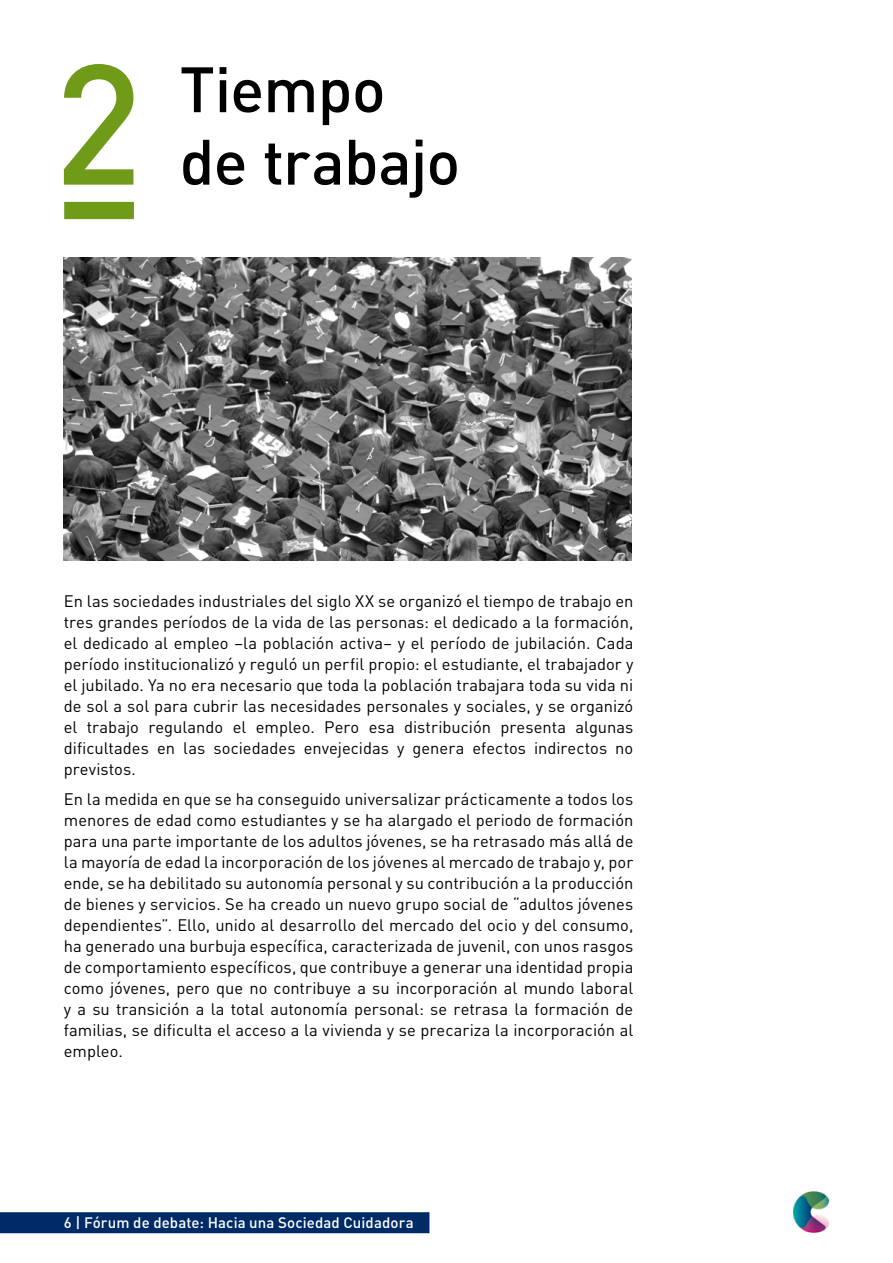
<style>
.page{position:relative;width:893px;height:1263px;background:#fff}
.page>*{position:absolute;margin:0;border:0;box-sizing:border-box;transform-origin:0 0}
.t1{font:500 168px "DIN Pro";color:#6f9b19}
.t2{font:500 63px "DIN Pro";letter-spacing:-.015em;color:#000}
.t3{font:16.5px/21px "DIN Pro";color:#000;text-align:justify}
.t4{font:500 15px "DIN Pro";letter-spacing:.005em;color:#fff}
</style>
<div class="page">
<img style="left:793px;top:1191px;width:37px;height:42px">
<img style="left:64px;top:257px;width:568px;height:303px">
<div style="left:0;top:1212px;width:429px;height:21px;background:#002b67"></div>
<div style="left:64px;top:202px;width:70px;height:17px;background:#6f9b19"></div>
<h1 class="t1" style="left:53px;top:10px;width:91px">2</h1>
<h2 class="t2" style="left:180px;top:47px;width:208px">Tiempo</h2>
<h2 class="t2" style="left:180px;top:119px;width:282px">de trabajo</h2>
<p class="t3" style="left:64px;top:590px;width:571px">En las sociedades industriales del siglo XX se organizó el tiempo de trabajo en tres grandes períodos de la vida de las personas: el dedicado a la formación, el dedicado al empleo –la población activa– y el período de jubilación. Cada período institucionalizó y reguló un perfil propio: el estudiante, el trabajador y el jubilado. Ya no era necesario que toda la población trabajara toda su vida ni de sol a sol para cubrir las necesidades personales y sociales, y se organizó el trabajo regulando el empleo. Pero esa distribución presenta algunas dificultades en las sociedades envejecidas y genera efectos indirectos no previstos.</p>
<p class="t3" style="left:64px;top:788px;width:571px">En la medida en que se ha conseguido universalizar prácticamente a todos los menores de edad como estudiantes y se ha alargado el periodo de formación para una parte importante de los adultos jóvenes, se ha retrasado más allá de la mayoría de edad la incorporación de los jóvenes al mercado de trabajo y, por ende, se ha debilitado su autonomía personal y su contribución a la producción de bienes y servicios. Se ha creado un nuevo grupo social de “adultos jóvenes dependientes”. Ello, unido al desarrollo del mercado del ocio y del consumo, ha generado una burbuja específica, caracterizada de juvenil, con unos rasgos de comportamiento específicos, que contribuye a generar una identidad propia como jóvenes, pero que no contribuye a su incorporación al mundo laboral y a su transición a la total autonomía personal: se retrasa la formación de familias, se dificulta el acceso a la vivienda y se precariza la incorporación al empleo.</p>
<p class="t4" style="left:64px;top:1212px;width:351px">6 | Fórum de debate: Hacia una Sociedad Cuidadora</p>
</div>
